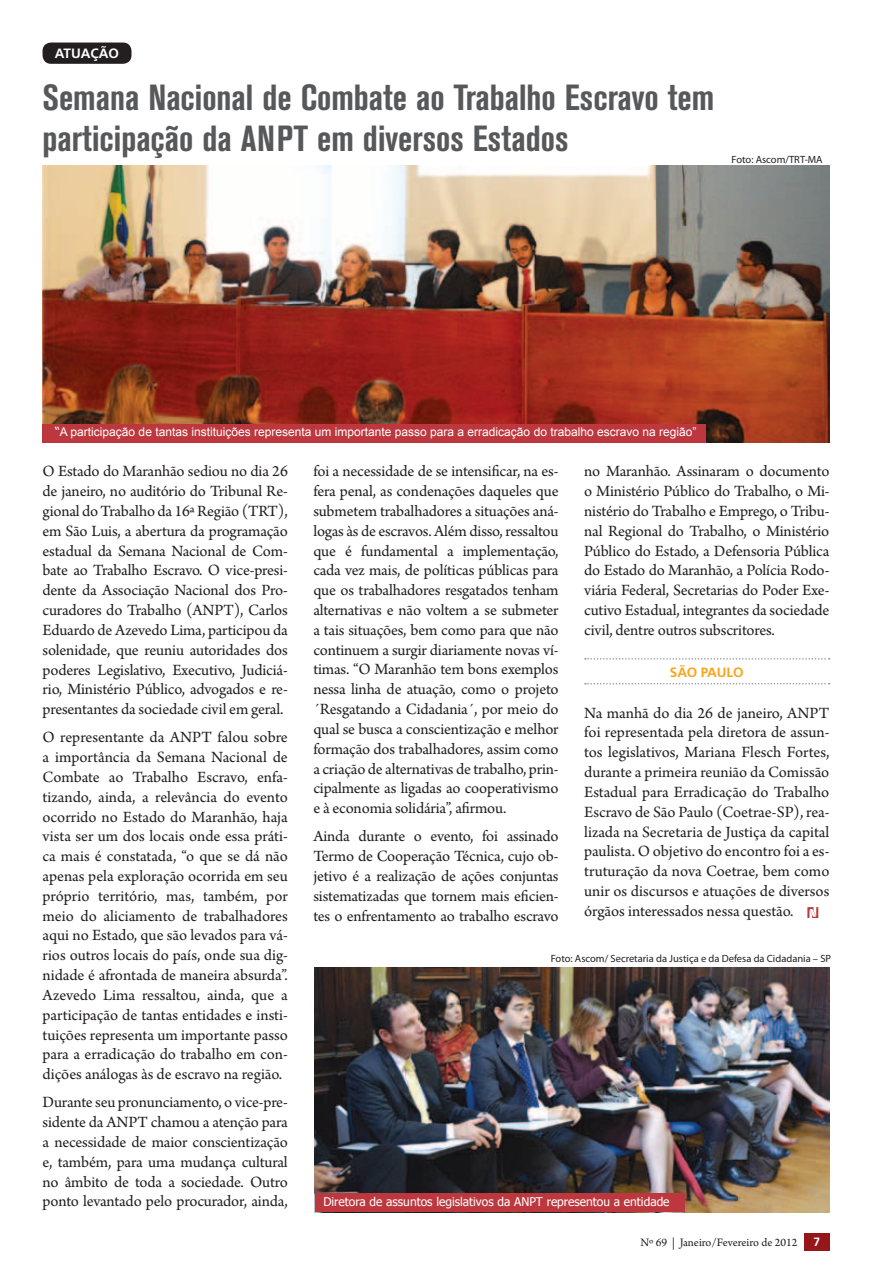
<style>
.page{position:relative;width:872px;height:1276px;background:#fff}
.page>*{position:absolute;margin:0;border:0;box-sizing:border-box;transform-origin:0 0}
.t1{font:700 condensed 36px/40.5px "Akzidenz Grotesk BE";color:#57585a}
.t2{font:16.5px/19.8px "Arno Pro";letter-spacing:-.01em;color:#231f20;text-align:justify}
.t3{font:700 13.5px "Frutiger";letter-spacing:-.01em;color:#f9a51b}
.t4{font:700 13.5px "Frutiger";color:#fff}
.t5{font:12px "Arial";color:#fff}
.t6{font:12px "Tahoma";color:#fff}
.t7{font:12px "Arno Pro";color:#231f20}
.t8{font:700 12px "Frutiger";color:#fff}
.t9{font:10.5px "Myriad Pro";color:#231f20}
.s1{font-family:"Tahoma"}
</style>
<div class="page">
<div style="left:804px;top:1233px;width:25px;height:17px;background:#961619"></div>
<img style="left:43px;top:166px;width:786px;height:276px">
<svg style="left:585px;top:658px;width:244px;height:1px"></svg>
<svg style="left:585px;top:683px;width:244px;height:1px"></svg>
<div style="left:43px;top:43px;width:88px;height:21px;background:#231f20;border-radius:9px"></div>
<div style="left:43px;top:424px;width:663px;height:18px;background:#bd383e"></div>
<svg style="left:807px;top:907px;width:11px;height:11px"></svg>
<img style="left:315px;top:967px;width:514px;height:245px">
<div style="left:315px;top:1193px;width:369px;height:19px;background:#bd383e"></div>
<p class="t4" style="left:55px;top:45px;width:66px">ATUAÇÃO</p>
<h1 class="t1" style="left:43px;top:78px;width:673px">Semana Nacional de Combate ao Trabalho Escravo tem participação da ANPT em diversos Estados</h1>
<p class="t9" style="left:731px;top:153px;width:93px">Foto: Ascom/TRT-MA</p>
<p class="t5" style="left:55px;top:424px;width:643px"><span class="s1">“</span>A participação de tantas instituições representa um importante passo para a erradicação do trabalho escravo na região”</p>
<p class="t2" style="left:313px;top:462px;width:247px">foi a necessidade de se intensificar, na es&shy;fera penal, as condenações daqueles que submetem trabalhadores a situações aná&shy;logas às de escravos. Além disso, ressaltou que é fundamental a implementação, cada vez mais, de políticas públicas para que os trabalhadores resgatados tenham alternativas e não voltem a se submeter a tais situações, bem como para que não continuem a surgir diariamente novas ví&shy;timas. “O Maranhão tem bons exemplos nessa linha de atuação, como o projeto ´Resgatando a Cidadania´, por meio do qual se busca a conscientização e melhor formação dos trabalhadores, assim como a criação de alternativas de trabalho, prin&shy;cipalmente as ligadas ao cooperativismo e à economia solidária”, afirmou.</p>
<p class="t2" style="left:313px;top:827px;width:247px">Ainda durante o evento, foi assinado Termo de Cooperação Técnica, cujo ob&shy;jetivo é a realização de ações conjuntas sistematizadas que tornem mais eficien&shy;tes o enfrentamento ao trabalho escravo</p>
<p class="t2" style="left:584px;top:462px;width:247px">no Maranhão. Assinaram o documento o Ministério Público do Trabalho, o Mi&shy;nistério do Trabalho e Emprego, o Tribu&shy;nal Regional do Trabalho, o Ministério Público do Estado, a Defensoria Pública do Estado do Maranhão, a Polícia Rodo&shy;viária Federal, Secretarias do Poder Exe&shy;cutivo Estadual, integrantes da sociedade civil, dentre outros subscritores.</p>
<p class="t3" style="left:670px;top:664px;width:75px">SÃO PAULO</p>
<p class="t2" style="left:584px;top:703px;width:247px">Na manhã do dia 26 de janeiro, ANPT foi representada pela diretora de assun&shy;tos legislativos, Mariana Flesch Fortes, durante a primeira reunião da Comissão Estadual para Erradicação do Trabalho Escravo de São Paulo (Coetrae-SP), rea&shy;lizada na Secretaria de Justiça da capital paulista. O objetivo do encontro foi a es&shy;truturação da nova Coetrae, bem como unir os discursos e atuações de diversos órgãos interessados nessa questão.</p>
<p class="t2" style="left:43px;top:462px;width:247px">O Estado do Maranhão sediou no dia 26 de janeiro, no auditório do Tribunal Re&shy;gional do Trabalho da 16ª Região (TRT), em São Luis, a abertura da programação estadual da Semana Nacional de Com&shy;bate ao Trabalho Escravo. O vice-presi&shy;dente da Associação Nacional dos Pro&shy;curadores do Trabalho (ANPT), Carlos Eduardo de Azevedo Lima, participou da solenidade, que reuniu autoridades dos poderes Legislativo, Executivo, Judiciá&shy;rio, Ministério Público, advogados e re&shy;presentantes da sociedade civil em geral.</p>
<p class="t2" style="left:43px;top:728px;width:247px">O representante da ANPT falou sobre a importância da Semana Nacional de Combate ao Trabalho Escravo, enfa&shy;tizando, ainda, a relevância do evento ocorrido no Estado do Maranhão, haja vista ser um dos locais onde essa práti&shy;ca mais é constatada, “o que se dá não apenas pela exploração ocorrida em seu próprio território, mas, também, por meio do aliciamento de trabalhadores aqui no Estado, que são levados para vá&shy;rios outros locais do país, onde sua dig&shy;nidade é afrontada de maneira absurda”.<br>Azevedo Lima ressaltou, ainda, que a participação de tantas entidades e insti&shy;tuições representa um importante passo para a erradicação do trabalho em con&shy;dições análogas às de escravo na região.</p>
<p class="t2" style="left:43px;top:1093px;width:247px">Durante seu pronunciamento, o vice-pre&shy;sidente da ANPT chamou a atenção para a necessidade de maior conscientização e, também, para uma mudança cultural no âmbito de toda a sociedade. Outro ponto levantado pelo procurador, ainda,</p>
<p class="t9" style="left:551px;top:952px;width:282px">Foto: Ascom/ Secretaria da Justiça e da Defesa da Cidadania – SP</p>
<p class="t6" style="left:323px;top:1193px;width:348px">Diretora de assuntos legislativos da ANPT representou a entidade</p>
<p class="t7" style="left:640px;top:1235px;width:159px">Nº 69 | Janeiro/Fevereiro de 2012</p>
<p class="t8" style="left:813px;top:1234px;width:8px">7</p>
</div>
